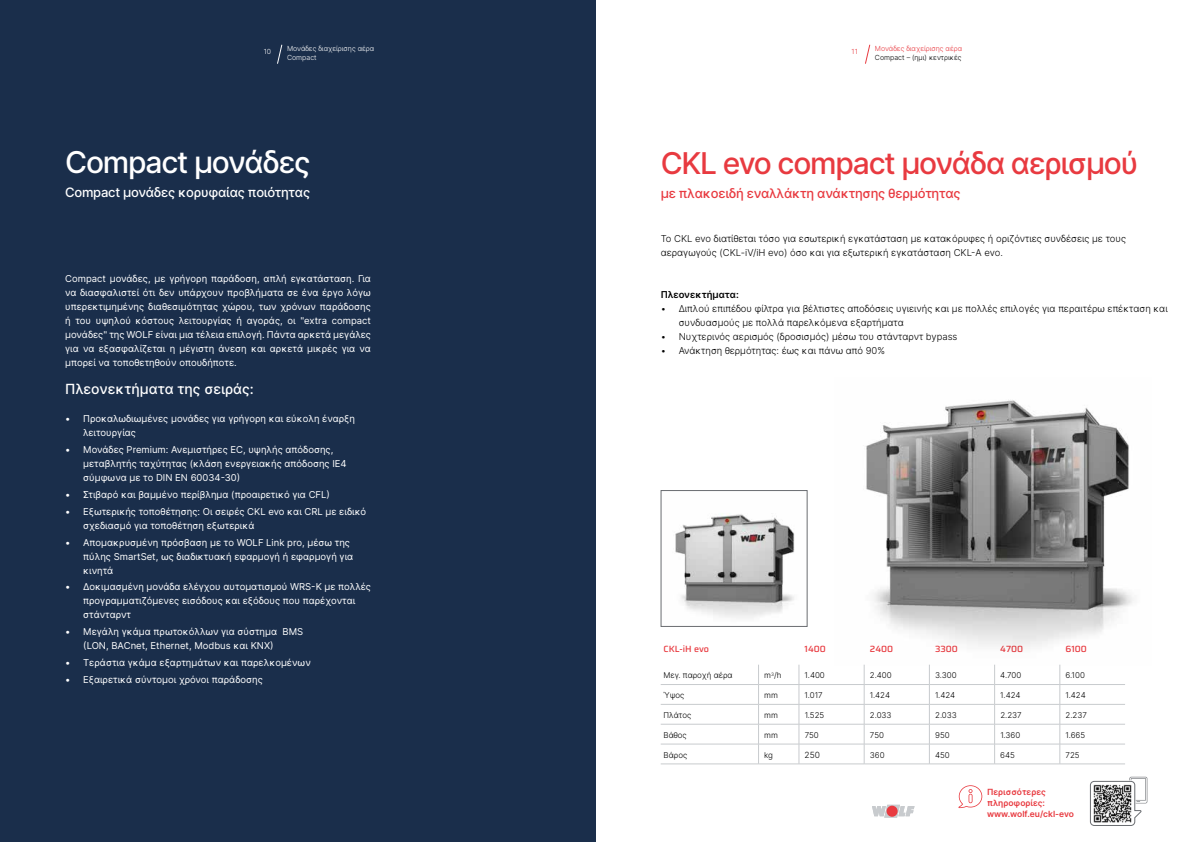
<style>
.page{position:relative;width:1191px;height:842px;background:#fff}
.page>*{position:absolute;margin:0;border:0;box-sizing:border-box;transform-origin:0 0}
.t1{font:500 30px "Inter";letter-spacing:-.04em;color:#e83a40}
.t2{font:500 30px "Inter";letter-spacing:-.04em;color:#fff}
.t3{font:500 14px "Inter";color:#fff}
.t4{font:500 13px "Inter";letter-spacing:-.02em;color:#e83a40}
.t5{font:500 13px "Inter";letter-spacing:-.02em;color:#fff}
.t6{font:9.5px/14px "Inter";color:#fff}
.t7{font:300 9.5px/14px "Inter";color:#000}
.t8{font:600 9.5px "Inter";color:#000}
.t9{font:500 9px "Saira";color:#e83a40}
.t10{font:600 8.5px/11px "Inter";color:#e83a40}
.t11{font:300 8.5px "Inter";color:#000}
.t12{font:300 8px "Inter";color:#000}
.t13{font:300 7px "Inter";color:#fff}
.t14{font:300 7px "Inter";color:#e83a40}
.t15{font:300 7px "Inter";color:#000}
</style>
<div class="page">
<div style="left:0;top:0;width:595px;height:842px;background:#1a2e4b"></div>
<svg style="left:865px;top:44px;width:5px;height:20px"></svg>
<svg style="left:277px;top:44px;width:6px;height:20px"></svg>
<img style="left:863px;top:400px;width:271px;height:266px">
<hr style="left:660px;top:684px;width:98px;height:1px;background:#c8cbce">
<hr style="left:758px;top:684px;width:41px;height:1px;background:#c8cbce">
<hr style="left:799px;top:684px;width:65px;height:1px;background:#c8cbce">
<hr style="left:864px;top:684px;width:65px;height:1px;background:#c8cbce">
<hr style="left:929px;top:684px;width:65px;height:1px;background:#c8cbce">
<hr style="left:994px;top:684px;width:65px;height:1px;background:#c8cbce">
<hr style="left:1059px;top:684px;width:66px;height:1px;background:#c8cbce">
<hr style="left:660px;top:704px;width:98px;height:1px;background:#c8cbce">
<hr style="left:758px;top:704px;width:41px;height:1px;background:#c8cbce">
<hr style="left:799px;top:704px;width:65px;height:1px;background:#c8cbce">
<hr style="left:864px;top:704px;width:65px;height:1px;background:#c8cbce">
<hr style="left:929px;top:704px;width:65px;height:1px;background:#c8cbce">
<hr style="left:994px;top:704px;width:65px;height:1px;background:#c8cbce">
<hr style="left:1059px;top:704px;width:66px;height:1px;background:#c8cbce">
<hr style="left:660px;top:724px;width:98px;height:1px;background:#c8cbce">
<hr style="left:660px;top:744px;width:98px;height:1px;background:#c8cbce">
<hr style="left:660px;top:764px;width:98px;height:1px;background:#c8cbce">
<svg style="left:758px;top:665px;width:1px;height:99px"></svg>
<hr style="left:758px;top:724px;width:41px;height:1px;background:#c8cbce">
<hr style="left:799px;top:724px;width:65px;height:1px;background:#c8cbce">
<svg style="left:798px;top:665px;width:1px;height:99px"></svg>
<hr style="left:758px;top:744px;width:41px;height:1px;background:#c8cbce">
<hr style="left:799px;top:744px;width:65px;height:1px;background:#c8cbce">
<hr style="left:758px;top:764px;width:41px;height:1px;background:#c8cbce">
<hr style="left:799px;top:764px;width:65px;height:1px;background:#c8cbce">
<svg style="left:864px;top:665px;width:1px;height:99px"></svg>
<hr style="left:864px;top:724px;width:65px;height:1px;background:#c8cbce">
<hr style="left:929px;top:724px;width:65px;height:1px;background:#c8cbce">
<hr style="left:994px;top:724px;width:65px;height:1px;background:#c8cbce">
<svg style="left:929px;top:665px;width:1px;height:99px"></svg>
<svg style="left:994px;top:665px;width:1px;height:99px"></svg>
<hr style="left:864px;top:744px;width:65px;height:1px;background:#c8cbce">
<hr style="left:929px;top:744px;width:65px;height:1px;background:#c8cbce">
<hr style="left:994px;top:744px;width:65px;height:1px;background:#c8cbce">
<hr style="left:864px;top:764px;width:65px;height:1px;background:#c8cbce">
<hr style="left:929px;top:764px;width:65px;height:1px;background:#c8cbce">
<hr style="left:994px;top:764px;width:65px;height:1px;background:#c8cbce">
<svg style="left:1059px;top:665px;width:1px;height:99px"></svg>
<hr style="left:1059px;top:724px;width:66px;height:1px;background:#c8cbce">
<hr style="left:1059px;top:744px;width:66px;height:1px;background:#c8cbce">
<hr style="left:1059px;top:764px;width:66px;height:1px;background:#c8cbce">
<img style="left:675px;top:514px;width:120px;height:104px">
<svg style="left:958px;top:785px;width:24px;height:23px"></svg>
<svg style="left:1089px;top:777px;width:58px;height:49px"></svg>
<img style="left:1092px;top:783px;width:40px;height:40px">
<svg style="left:872px;top:805px;width:42px;height:13px"></svg>
<div style="left:886px;top:806px;width:11px;height:11px;background:#e83a40;border-radius:50%"></div>
<p class="t13" style="left:264px;top:47px;width:9px">10</p>
<p class="t13" style="left:287px;top:44px;width:89px">Μονάδες διαχείρισης αέρα</p>
<p class="t14" style="left:851px;top:47px;width:8px">11</p>
<p class="t13" style="left:287px;top:53px;width:31px">Compact</p>
<p class="t14" style="left:875px;top:44px;width:89px">Μονάδες διαχείρισης αέρα</p>
<p class="t15" style="left:875px;top:53px;width:88px">Compact – (ημι) κεντρικές</p>
<h1 class="t2" style="left:65px;top:140px;width:247px">Compact μονάδες</h1>
<h3 class="t5" style="left:65px;top:183px;width:246px">Compact μονάδες κορυφαίας ποιότητας</h3>
<p class="t6" style="left:65px;top:271px;width:307px;text-align:justify">Compact μονάδες, με γρήγορη παράδοση, απλή εγκατάσταση. Για να διασφαλιστεί ότι δεν υπάρχουν προβλήματα σε ένα έργο λόγω υπερεκτιμημένης διαθεσιμότητας χώρου, των χρόνων παράδοσης ή του υψηλού κόστους λειτουργίας ή αγοράς, οι "extra compact μονάδες" της WOLF είναι μια τέλεια επιλογή. Πάντα αρκετά μεγάλες για να εξασφαλίζεται η μέγιστη άνεση και αρκετά μικρές για να μπορεί να τοποθετηθούν οπουδήποτε.</p>
<h2 class="t3" style="left:65px;top:379px;width:190px">Πλεονεκτήματα της σειράς:</h2>
<p class="t6" style="left:83px;top:412px;width:273px;text-indent:-18px">• Προκαλωδιωμένες μονάδες για γρήγορη και εύκολη έναρξη λειτουργίας</p>
<p class="t6" style="left:83px;top:442px;width:265px;text-indent:-18px">• Μονάδες Premium: Ανεμιστήρες EC, υψηλής απόδοσης, μεταβλητής ταχύτητας (κλάση ενεργειακής απόδοσης IE4 σύμφωνα με το DIN EN 60034-30)</p>
<p class="t6" style="left:65px;top:487px;width:266px">• Στιβαρό και βαμμένο περίβλημα (προαιρετικό για CFL)</p>
<p class="t6" style="left:83px;top:504px;width:284px;text-indent:-18px">• Εξωτερικής τοποθέτησης: Οι σειρές CKL evo και CRL με ειδικό σχεδιασμό για τοποθέτηση εξωτερικά</p>
<p class="t6" style="left:83px;top:535px;width:271px;text-indent:-18px">• Απομακρυσμένη πρόσβαση με το WOLF Link pro, μέσω της πύλης SmartSet, ως διαδικτυακή εφαρμογή ή εφαρμογή για κινητά</p>
<p class="t6" style="left:83px;top:580px;width:289px;text-indent:-18px">• Δοκιμασμένη μονάδα ελέγχου αυτοματισμού WRS-K με πολλές προγραμματιζόμενες εισόδους και εξόδους που παρέχονται στάνταρντ</p>
<p class="t6" style="left:83px;top:625px;width:221px;text-indent:-18px">• Μεγάλη γκάμα πρωτοκόλλων για σύστημα BMS (LON, BACnet, Ethernet, Modbus και KNX)</p>
<p class="t6" style="left:65px;top:655px;width:247px">• Τεράστια γκάμα εξαρτημάτων και παρελκομένων</p>
<p class="t6" style="left:65px;top:672px;width:199px">• Εξαιρετικά σύντομοι χρόνοι παράδοσης</p>
<h1 class="t1" style="left:660px;top:142px;width:479px">CKL evo compact μονάδα αερισμού</h1>
<h3 class="t4" style="left:660px;top:184px;width:301px">με πλακοειδή εναλλάκτη ανάκτησης θερμότητας</h3>
<p class="t7" style="left:660px;top:232px;width:467px">Το CKL evo διατίθεται τόσο για εσωτερική εγκατάσταση με κατακόρυφες ή οριζόντιες συνδέσεις με τους αεραγωγούς (CKL-iV/iH evo) όσο και για εξωτερική εγκατάσταση CKL-A evo.</p>
<p class="t8" style="left:660px;top:288px;width:80px">Πλεονεκτήματα:</p>
<p class="t7" style="left:678px;top:302px;width:490px;text-indent:-18px">• Διπλού επιπέδου φίλτρα για βέλτιστες αποδόσεις υγιεινής και με πολλές επιλογές για περαιτέρω επέκταση και συνδυασμούς με πολλά παρελκόμενα εξαρτήματα</p>
<p class="t7" style="left:660px;top:330px;width:298px">• Νυχτερινός αερισμός (δροσισμός) μέσω του στάνταρντ bypass</p>
<p class="t7" style="left:660px;top:344px;width:226px">• Ανάκτηση θερμότητας: έως και πάνω από 90%</p>
<p class="t9" style="left:663px;top:642px;width:47px">CKL-iH evo</p>
<p class="t9" style="left:804px;top:642px;width:23px">1400</p>
<p class="t9" style="left:870px;top:642px;width:25px">2400</p>
<p class="t9" style="left:935px;top:642px;width:24px">3300</p>
<p class="t9" style="left:1000px;top:642px;width:24px">4700</p>
<p class="t9" style="left:1065px;top:642px;width:23px">6100</p>
<p class="t12" style="left:663px;top:670px;width:71px">Μεγ. παροχή αέρα</p>
<p class="t12" style="left:764px;top:670px;width:19px">m<sup>3</sup>/h</p>
<p class="t12" style="left:804px;top:670px;width:22px">1.400</p>
<p class="t12" style="left:870px;top:670px;width:23px">2.400</p>
<p class="t12" style="left:935px;top:670px;width:23px">3.300</p>
<p class="t12" style="left:1000px;top:670px;width:23px">4.700</p>
<p class="t12" style="left:1065px;top:670px;width:21px">6.100</p>
<p class="t12" style="left:663px;top:690px;width:22px">Ύψος</p>
<p class="t12" style="left:764px;top:690px;width:15px">mm</p>
<p class="t12" style="left:804px;top:690px;width:20px">1.017</p>
<p class="t12" style="left:870px;top:690px;width:22px">1.424</p>
<p class="t12" style="left:935px;top:690px;width:22px">1.424</p>
<p class="t12" style="left:1000px;top:690px;width:22px">1.424</p>
<p class="t12" style="left:1065px;top:690px;width:22px">1.424</p>
<p class="t12" style="left:663px;top:709px;width:29px">Πλάτος</p>
<p class="t12" style="left:764px;top:709px;width:15px">mm</p>
<p class="t12" style="left:804px;top:709px;width:21px">1.525</p>
<p class="t12" style="left:870px;top:709px;width:23px">2.033</p>
<p class="t12" style="left:935px;top:709px;width:23px">2.033</p>
<p class="t12" style="left:1000px;top:709px;width:23px">2.237</p>
<p class="t12" style="left:1065px;top:709px;width:23px">2.237</p>
<p class="t12" style="left:663px;top:729px;width:25px">Βάθος</p>
<p class="t12" style="left:764px;top:729px;width:15px">mm</p>
<p class="t12" style="left:804px;top:729px;width:16px">750</p>
<p class="t12" style="left:870px;top:729px;width:16px">750</p>
<p class="t12" style="left:935px;top:729px;width:16px">950</p>
<p class="t12" style="left:1000px;top:729px;width:21px">1.360</p>
<p class="t12" style="left:1065px;top:729px;width:21px">1.665</p>
<p class="t12" style="left:663px;top:749px;width:25px">Βάρος</p>
<p class="t12" style="left:764px;top:749px;width:10px">kg</p>
<p class="t11" style="left:804px;top:749px;width:17px">250</p>
<p class="t12" style="left:870px;top:749px;width:16px">360</p>
<p class="t12" style="left:935px;top:749px;width:16px">450</p>
<p class="t12" style="left:1000px;top:749px;width:16px">645</p>
<p class="t12" style="left:1065px;top:749px;width:16px">725</p>
<p class="t10" style="left:987px;top:786px;width:88px">Περισσότερες πληροφορίες: www.wolf.eu/ckl-evo</p>
</div>
